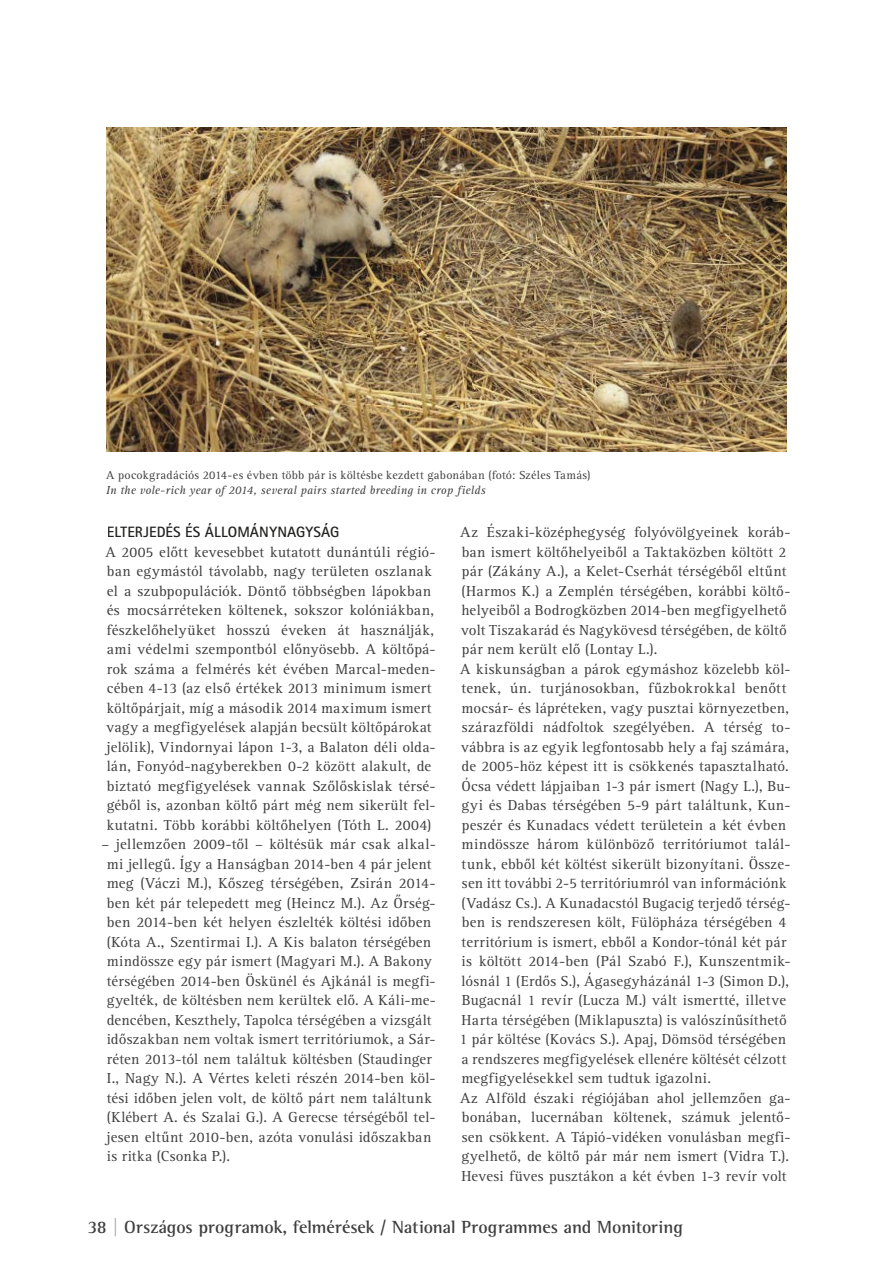
<style>
.page{position:relative;width:893px;height:1263px;background:#fff}
.page>*{position:absolute;margin:0;border:0;box-sizing:border-box;transform-origin:0 0}
.t1{font:700 18px "Agfa Rotis Semi Serif";letter-spacing:-.005em;color:#3f3e3e}
.t2{font:15px/19.5px "Agfa Rotis Serif";letter-spacing:.015em;color:#3f3e3e}
.t3{font:700 15px "Agfa Rotis Sans Serif";letter-spacing:.01em;color:#222221}
.t4{font:12px "Agfa Rotis Serif";letter-spacing:.02em;color:#3f3e3e}
.t5{font:italic 12px "Agfa Rotis Serif";letter-spacing:.015em;color:#3f3e3e}
.s1{color:#9c9b9b}
</style>
<div class="page">
<img style="left:106px;top:128px;width:681px;height:323px">
<p class="t4" style="left:106px;top:468px;width:486px">A pocokgradációs 2014-es évben több pár is költésbe kezdett gabonában (fotó: Széles Tamás)</p>
<p class="t5" style="left:106px;top:483px;width:381px">In the vole-rich year of 2014, several pairs started breeding in crop fields</p>
<p class="t3" style="left:107px;top:522px;width:234px">ELTERJEDÉS ÉS ÁLLOMÁNYNAGYSÁG</p>
<p class="t2" style="left:105px;top:542px;width:332px">A 2005 előtt kevesebbet kutatott dunántúli régió&shy;ban egymástól távolabb, nagy területen oszlanak el a szubpopulációk. Döntő többségben lápokban és mocsárréteken költenek, sokszor kolóniákban, fészkelőhelyüket hosszú éveken át használják, ami védelmi szempontból előnyösebb. A költőpá&shy;rok száma a felmérés két évében Marcal-meden&shy;cében 4-13 (az első értékek 2013 minimum ismert költőpárjait, míg a második 2014 maximum ismert vagy a megfigyelések alapján becsült költőpárokat jelölik), Vindornyai lápon 1-3, a Balaton déli olda&shy;lán, Fonyód-nagyberekben 0-2 között alakult, de biztató megfigyelések vannak Szőlőskislak térsé&shy;géből is, azonban költő párt még nem sikerült fel&shy;kutatni. Több korábbi költőhelyen (Tóth L. 2004)</p>
<p class="t2" style="left:107px;top:835px;width:331px;text-indent:-5px">– jellemzően 2009-től – költésük már csak alkal&shy;mi jellegű. Így a Hanságban 2014-ben 4 pár jelent meg (Váczi M.), Kőszeg térségében, Zsirán 2014- ben két pár telepedett meg (Heincz M.). Az Őrség&shy;ben 2014-ben két helyen észlelték költési időben (Kóta A., Szentirmai I.). A Kis balaton térségében mindössze egy pár ismert (Magyari M.). A Bakony térségében 2014-ben Öskünél és Ajkánál is megfi&shy;gyelték, de költésben nem kerültek elő. A Káli-me&shy;dencében, Keszthely, Tapolca térségében a vizsgált időszakban nem voltak ismert territóriumok, a Sár&shy;réten 2013-tól nem találtuk költésben (Staudinger I., Nagy N.). A Vértes keleti részén 2014-ben köl&shy;tési időben jelen volt, de költő párt nem találtunk (Klébert A. és Szalai G.). A Gerecse térségéből tel&shy;jesen eltűnt 2010-ben, azóta vonulási időszakban is ritka (Csonka P.).</p>
<p class="t2" style="left:460px;top:523px;width:333px">Az Északi-középhegység folyóvölgyeinek koráb&shy;ban ismert költőhelyeiből a Taktaközben költött 2 pár (Zákány A.), a Kelet-Cserhát térségéből eltűnt (Harmos K.) a Zemplén térségében, korábbi költő&shy;helyeiből a Bodrogközben 2014-ben megfigyelhető volt Tiszakarád és Nagykövesd térségében, de költő pár nem került elő (Lontay L.).<br>A kiskunságban a párok egymáshoz közelebb köl&shy;tenek, ún. turjánosokban, fűzbokrokkal benőtt mocsár- és lápréteken, vagy pusztai környezetben, szárazföldi nádfoltok szegélyében. A térség to&shy;vábbra is az egyik legfontosabb hely a faj számára, de 2005-höz képest itt is csökkenés tapasztalható.<br>Ócsa védett lápjaiban 1-3 pár ismert (Nagy L.), Bu&shy;gyi és Dabas térségében 5-9 párt találtunk, Kun&shy;peszér és Kunadacs védett területein a két évben mindössze három különböző territóriumot talál&shy;tunk, ebből két költést sikerült bizonyítani. Össze&shy;sen itt további 2-5 territóriumról van információnk (Vadász Cs.). A Kunadacstól Bugacig terjedő térség&shy;ben is rendszeresen költ, Fülöpháza térségében 4 territórium is ismert, ebből a Kondor-tónál két pár is költött 2014-ben (Pál Szabó F.), Kunszentmik&shy;lósnál 1 (Erdős S.), Ágasegyházánál 1-3 (Simon D.), Bugacnál 1 revír (Lucza M.) vált ismertté, illetve Harta térségében (Miklapuszta) is valószínűsíthető 1 pár költése (Kovács S.). Apaj, Dömsöd térségében a rendszeres megfigyelések ellenére költését célzott megfigyelésekkel sem tudtuk igazolni.<br>Az Alföld északi régiójában ahol jellemzően ga&shy;bonában, lucernában költenek, számuk jelentő&shy;sen csökkent. A Tápió-vidéken vonulásban megfi&shy;gyelhető, de költő pár már nem ismert (Vidra T.).<br>Hevesi füves pusztákon a két évben 1-3 revír volt</p>
<p class="t1" style="left:87px;top:1216px;width:597px">38 <span class="s1">|</span> Országos programok, felmérések / National Programmes and Monitoring</p>
</div>
